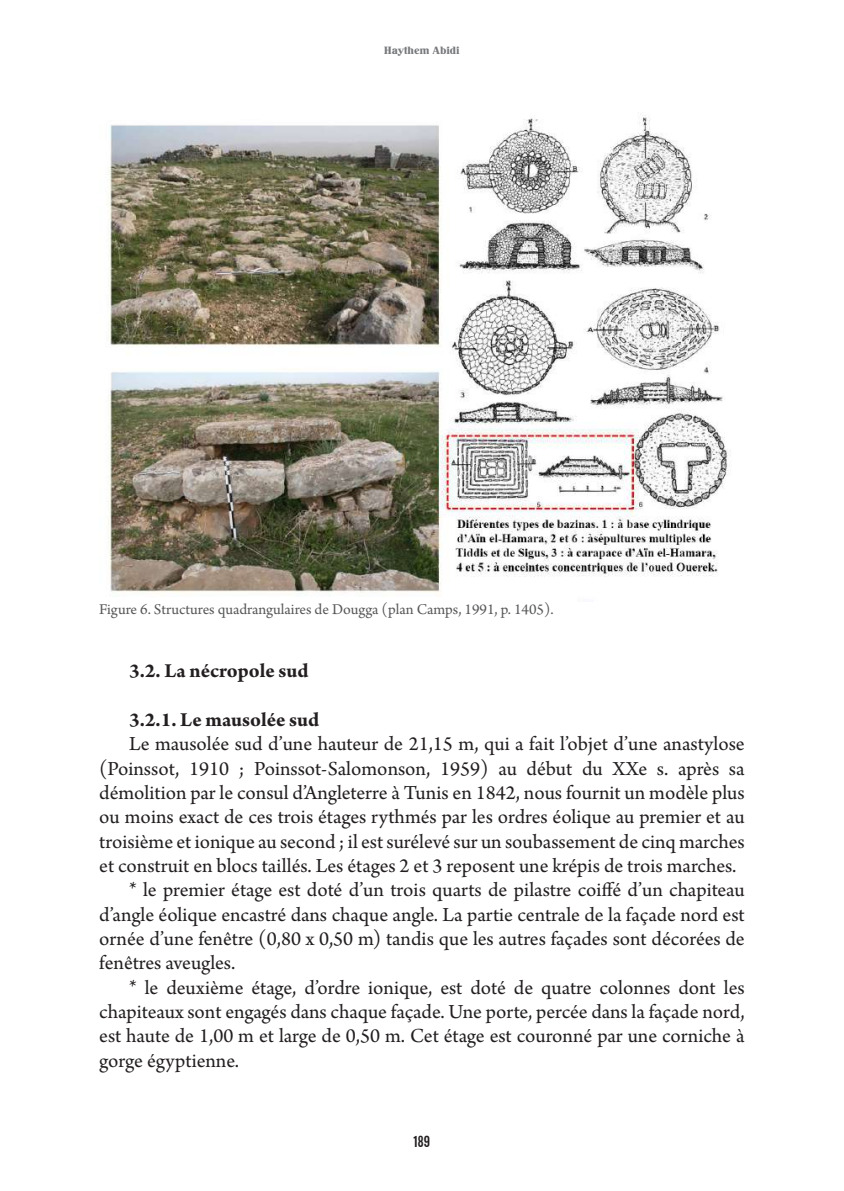
<style>
.page{position:relative;width:844px;height:1191px;background:#fff}
.page>*{position:absolute;margin:0;border:0;box-sizing:border-box;transform-origin:0 0}
.t1{font:21px "Arno Pro";color:#231f20}
.t2{font:700 21px "Arno Pro";color:#231f20}
.t3{font:15.75px "Arno Pro";color:#57585a}
.t4{font:15.75px "Alternate Gothic No 2 BT";color:#231f20}
.t5{font:500 10.5px "John Hancock CP";color:#76787b}
</style>
<div class="page">
<img style="left:106px;top:114px;width:625px;height:483px">
<p class="t5" style="left:384px;top:44px;width:77px">Haythem Abidi</p>
<p class="t3" style="left:99px;top:600px;width:456px">Figure 6. Structures quadrangulaires de Dougga (plan Camps, 1991, p. 1405).</p>
<p class="t2" style="left:129px;top:659px;width:181px">3.2. La nécropole sud</p>
<p class="t2" style="left:129px;top:707px;width:191px">3.2.1. Le mausolée sud</p>
<p class="t1" style="left:129px;top:732px;width:617px">Le mausolée sud d’une hauteur de 21,15 m, qui a fait l’objet d’une anastylose</p>
<p class="t1" style="left:99px;top:756px;width:646px">(Poinssot, 1910 ; Poinssot-Salomonson, 1959) au début du XXe s. après sa</p>
<p class="t1" style="left:99px;top:780px;width:646px">démolition par le consul d’Angleterre à Tunis en 1842, nous fournit un modèle plus</p>
<p class="t1" style="left:99px;top:805px;width:646px">ou moins exact de ces trois étages rythmés par les ordres éolique au premier et au</p>
<p class="t1" style="left:99px;top:829px;width:646px">troisième et ionique au second ; il est surélevé sur un soubassement de cinq marches</p>
<p class="t1" style="left:99px;top:853px;width:638px">et construit en blocs taillés. Les étages 2 et 3 reposent une krépis de trois marches.</p>
<p class="t1" style="left:129px;top:878px;width:617px">* le premier étage est doté d’un trois quarts de pilastre coiffé d’un chapiteau</p>
<p class="t1" style="left:99px;top:902px;width:646px">d’angle éolique encastré dans chaque angle. La partie centrale de la façade nord est</p>
<p class="t1" style="left:99px;top:926px;width:646px">ornée d’une fenêtre (0,80 x 0,50 m) tandis que les autres façades sont décorées de</p>
<p class="t1" style="left:99px;top:951px;width:137px">fenêtres aveugles.</p>
<p class="t1" style="left:129px;top:975px;width:617px">* le deuxième étage, d’ordre ionique, est doté de quatre colonnes dont les</p>
<p class="t1" style="left:99px;top:999px;width:646px">chapiteaux sont engagés dans chaque façade. Une porte, percée dans la façade nord,</p>
<p class="t1" style="left:99px;top:1024px;width:646px">est haute de 1,00 m et large de 0,50 m. Cet étage est couronné par une corniche à</p>
<p class="t1" style="left:99px;top:1048px;width:141px">gorge égyptienne.</p>
<p class="t4" style="left:413px;top:1133px;width:18px">189</p>
</div>
